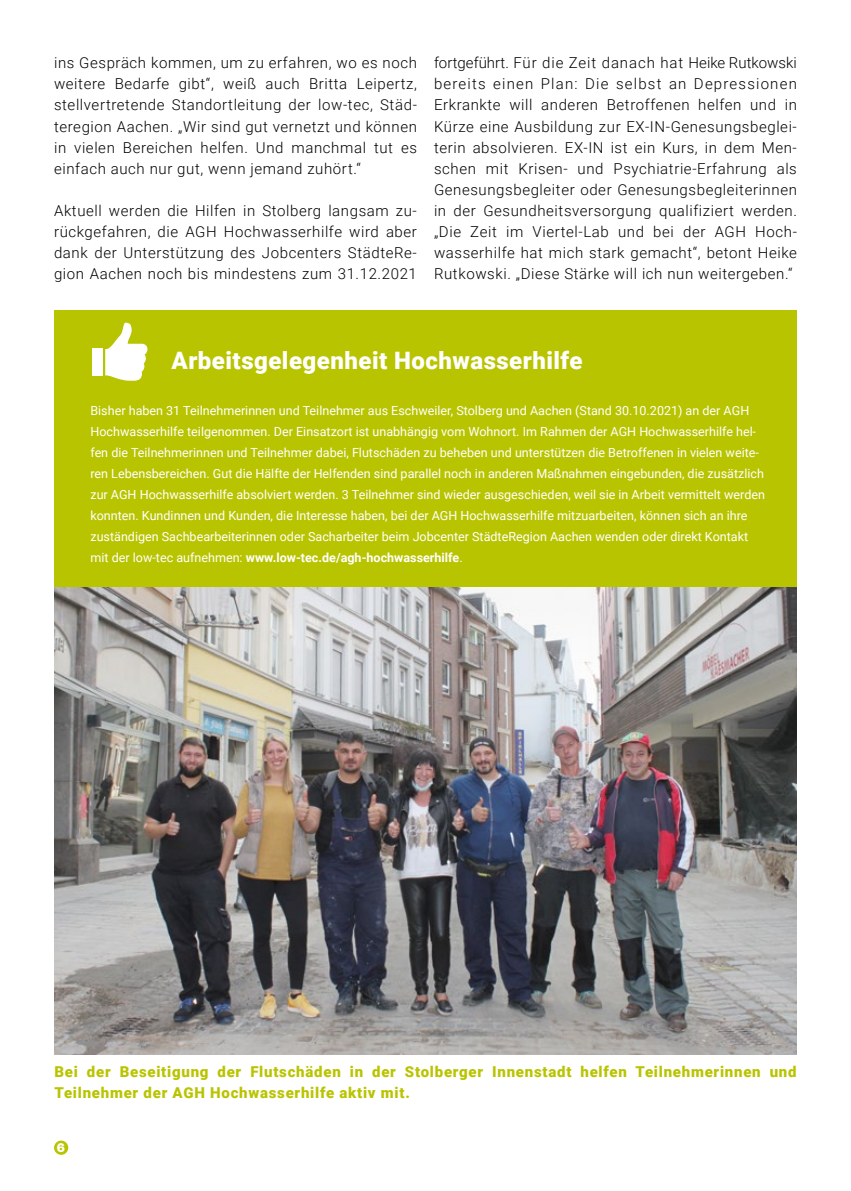
<style>
.page{position:relative;width:851px;height:1191px;background:#fff}
.page>*{position:absolute;margin:0;border:0;box-sizing:border-box;transform-origin:0 0}
.t1{font:900 24px "Roboto";letter-spacing:.02em;color:#fff}
.t2{font:300 15px/21px "Roboto";letter-spacing:.04em;color:#000;text-align:justify}
.t3{font:900 15px/21px "Roboto";letter-spacing:.05em;color:#b9c400}
.t4{font:12.6px/21px "Roboto";color:#fff}
.t5{font:900 12px "Inter";color:#fff}
.s1{font-weight:700}
</style>
<div class="page">
<img style="left:54px;top:587px;width:742px;height:467px">
<div style="left:54px;top:310px;width:742px;height:277px;background:#b9c400"></div>
<svg style="left:105px;top:323px;width:42px;height:58px"></svg>
<div style="left:92px;top:348px;width:10px;height:28px;background:#fff"></div>
<div style="left:54px;top:1140px;width:14px;height:14px;background:#b9c400;border-radius:50%"></div>
<p class="t2" style="left:54px;top:52px;width:364px">ins Gespräch kommen, um zu erfahren, wo es noch weitere Bedarfe gibt“, weiß auch Britta Leipertz, stellvertretende Standortleitung der low-tec, Städ&shy;teregion Aachen. „Wir sind gut vernetzt und können in vielen Bereichen helfen. Und manchmal tut es einfach auch nur gut, wenn jemand zuhört.“</p>
<p class="t2" style="left:54px;top:199px;width:364px">Aktuell werden die Hilfen in Stolberg langsam zu&shy;rückgefahren, die AGH Hochwasserhilfe wird aber dank der Unterstützung des Jobcenters StädteRe&shy;gion Aachen noch bis mindestens zum 31.12.2021</p>
<p class="t2" style="left:434px;top:52px;width:364px">fortgeführt. Für die Zeit danach hat Heike Rutkowski bereits einen Plan: Die selbst an Depressionen Erkrankte will anderen Betroffenen helfen und in Kürze eine Ausbildung zur EX-IN-Genesungsbeglei&shy;terin absolvieren. EX-IN ist ein Kurs, in dem Men&shy;schen mit Krisen- und Psychiatrie-Erfahrung als Genesungsbegleiter oder Genesungsbegleiterinnen in der Gesundheitsversorgung qualifiziert werden. „Die Zeit im Viertel-Lab und bei der AGH Hoch&shy;wasserhilfe hat mich stark gemacht“, betont Heike Rutkowski. „Diese Stärke will ich nun weitergeben.“</p>
<h1 class="t1" style="left:171px;top:343px;width:412px">Arbeitsgelegenheit Hochwasserhilfe</h1>
<p class="t4" style="left:90px;top:400px;width:676px">Bisher haben 31 Teilnehmerinnen und Teilnehmer aus Eschweiler, Stolberg und Aachen (Stand 30.10.2021) an der AGH Hochwasserhilfe teilgenommen. Der Einsatzort ist unabhängig vom Wohnort. Im Rahmen der AGH Hochwasserhilfe hel&shy;fen die Teilnehmerinnen und Teilnehmer dabei, Flutschäden zu beheben und unterstützen die Betroffenen in vielen weite&shy;ren Lebensbereichen. Gut die Hälfte der Helfenden sind parallel noch in anderen Maßnahmen eingebunden, die zusätzlich zur AGH Hochwasserhilfe absolviert werden. 3 Teilnehmer sind wieder ausgeschieden, weil sie in Arbeit vermittelt werden konnten. Kundinnen und Kunden, die Interesse haben, bei der AGH Hochwasserhilfe mitzuarbeiten, können sich an ihre zuständigen Sachbearbeiterinnen oder Sacharbeiter beim Jobcenter StädteRegion Aachen wenden oder direkt Kontakt mit der low-tec aufnehmen: <span class="s1">www.low-tec.de/agh-hochwasserhilfe</span>.</p>
<p class="t3" style="left:54px;top:1060px;width:743px">Bei der Beseitigung der Flutschäden in der Stolberger Innenstadt helfen Teilnehmerinnen und<br>Teilnehmer der AGH Hochwasserhilfe aktiv mit.</p>
<p class="t5" style="left:57px;top:1139px;width:10px">6</p>
</div>
